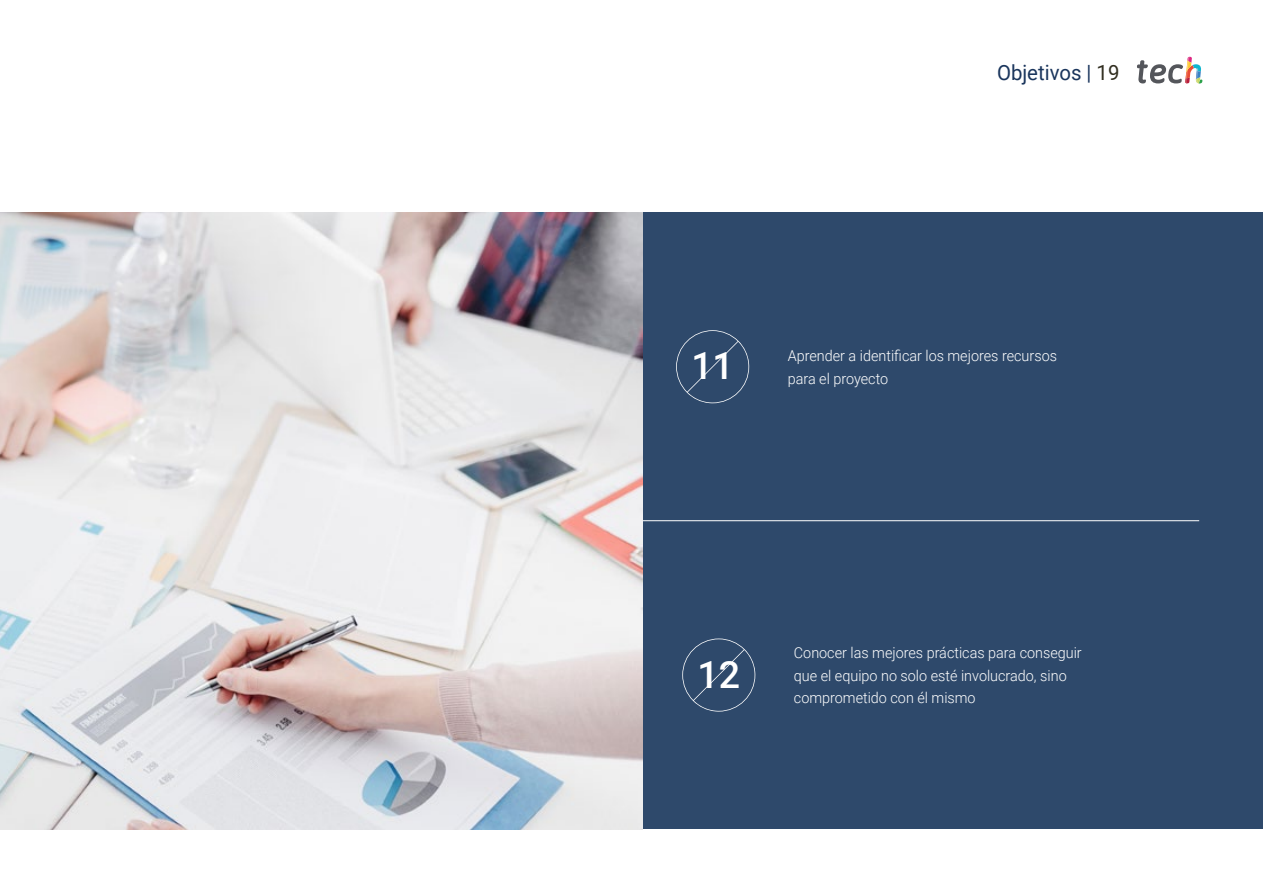
<style>
.page{position:relative;width:1263px;height:893px;background:#fff}
.page>*{position:absolute;margin:0;border:0;box-sizing:border-box;transform-origin:0 0}
.t1{font:500 37.5px "Roboto";color:#fff}
.t2{font:21px "Roboto";color:#1a355c}
.t3{font:300 15px/22.5px "Roboto";color:#fff;scale:.96 1}
.s1{color:#312e20}
</style>
<div class="page">
<div style="left:642px;top:213px;width:621px;height:616px;background:#2e496b"></div>
<svg style="left:676px;top:330px;width:73px;height:73px"></svg>
<svg style="left:682px;top:638px;width:73px;height:74px"></svg>
<hr style="left:0;top:520px;width:1199px;height:1px;background:#fff">
<img style="left:0;top:213px;width:642px;height:616px">
<svg style="left:1137px;top:57px;width:65px;height:27px"></svg>
<h2 class="t2" style="left:997px;top:57px;width:124px">Objetivos | <span class="s1">19</span></h2>
<h1 class="t1" style="left:691px;top:340px;width:44px">11</h1>
<p class="t3" style="left:788px;top:344px;width:282px">Aprender a identificar los mejores recursos para el proyecto</p>
<h1 class="t1" style="left:697px;top:648px;width:44px">12</h1>
<p class="t3" style="left:794px;top:641px;width:301px">Conocer las mejores prácticas para conseguir que el equipo no solo esté involucrado, sino comprometido con él mismo</p>
</div>
